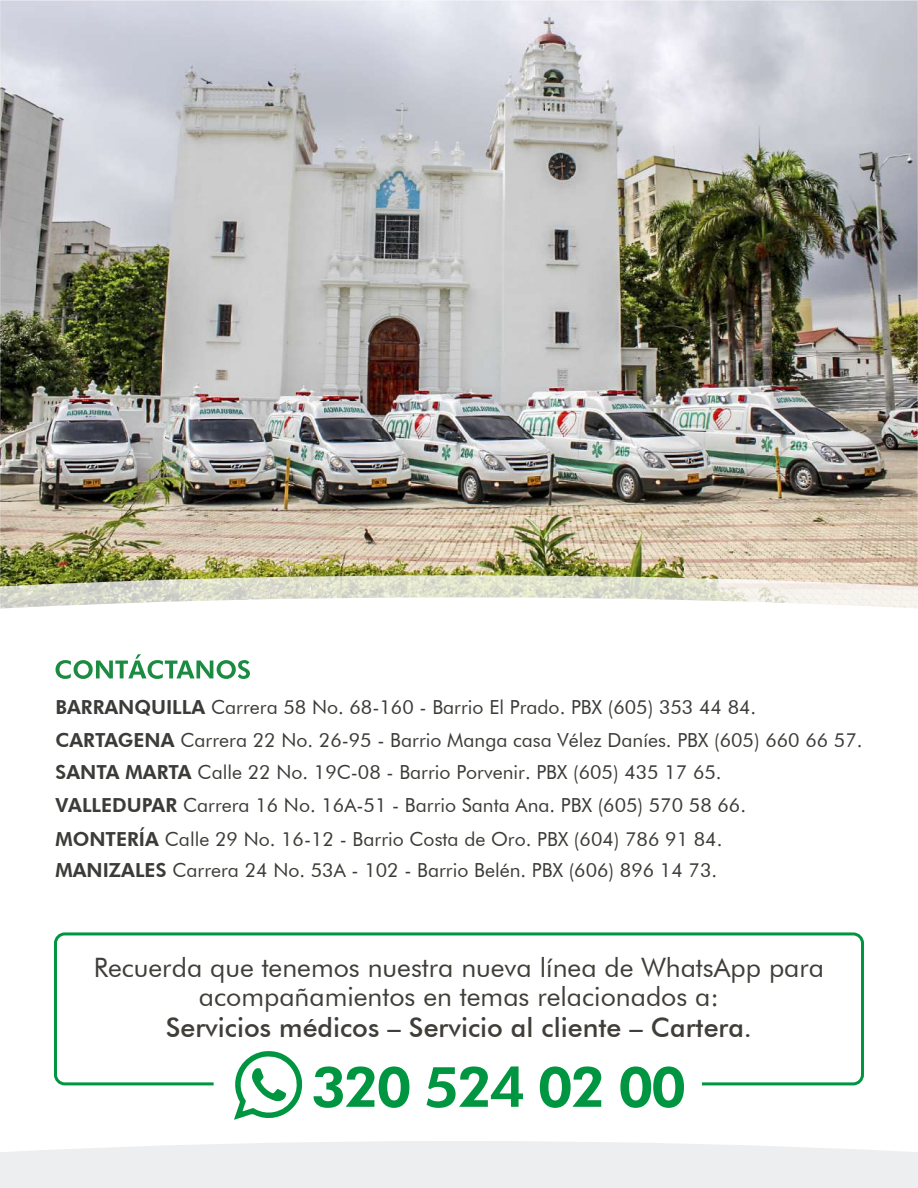
<style>
.page{position:relative;width:918px;height:1188px;background:#fff}
.page>*{position:absolute;margin:0;border:0;box-sizing:border-box;transform-origin:0 0}
.t1{font:800 55.8px "Futura BT";letter-spacing:-.05em;color:#009540;scale:1.04 1}
.t2{font:26.7px/28.2px "Futura BT";color:#3f3e39;text-align:center}
.t3{font:500 26.7px "Futura BT";color:#3f3e39}
.t4{font:19.35px/32.8px "Futura BT";color:#3b3c38}
.s1{font-weight:800}
</style>
<div class="page">
<img style="left:0;top:0;width:918px;height:575px">
<svg style="left:0;top:575px;width:918px;height:22px;background:#d4d5be"></svg>
<svg style="left:0;top:597px;width:918px;height:75px"></svg>
<svg style="left:0;top:1141px;width:918px;height:47px;background:#eeeff1"></svg>
<svg style="left:56px;top:654px;width:194px;height:25px"></svg>
<div style="left:54px;top:932px;width:810px;height:153px;border:3px solid #009540;border-radius:9px"></div>
<svg style="left:234px;top:1051px;width:68px;height:69px"></svg>
<p class="t4" style="left:56px;top:691px;width:809px"><span class="s1">BARRANQUILLA</span> Carrera 58 No. 68-160 - Barrio El Prado. PBX (605) 353 44 84.<br><span class="s1">CARTAGENA</span> Carrera 22 No. 26-95 - Barrio Manga casa Vélez Daníes. PBX (605) 660 66 57.<br><span class="s1">SANTA MARTA</span> Calle 22 No. 19C-08 - Barrio Porvenir. PBX (605) 435 17 65.<br><span class="s1">VALLEDUPAR</span> Carrera 16 No. 16A-51 - Barrio Santa Ana. PBX (605) 570 58 66.<br><span class="s1">MONTERÍA</span> Calle 29 No. 16-12 - Barrio Costa de Oro. PBX (604) 786 91 84.</p>
<p class="t4" style="left:56px;top:854px;width:663px"><span class="s1">MANIZALES</span> Carrera 24 No. 53A - 102 - Barrio Belén. PBX (606) 896 14 73.</p>
<h2 class="t2" style="left:94px;top:954px;width:732px">Recuerda que tenemos nuestra nueva línea de WhatsApp para acompañamientos en temas relacionados a:</h2>
<h2 class="t3" style="left:166px;top:1011px;width:588px">Servicios médicos – Servicio al cliente – Cartera.</h2>
<h1 class="t1" style="left:311px;top:1053px;width:363px">320 524 02 00</h1>
</div>
